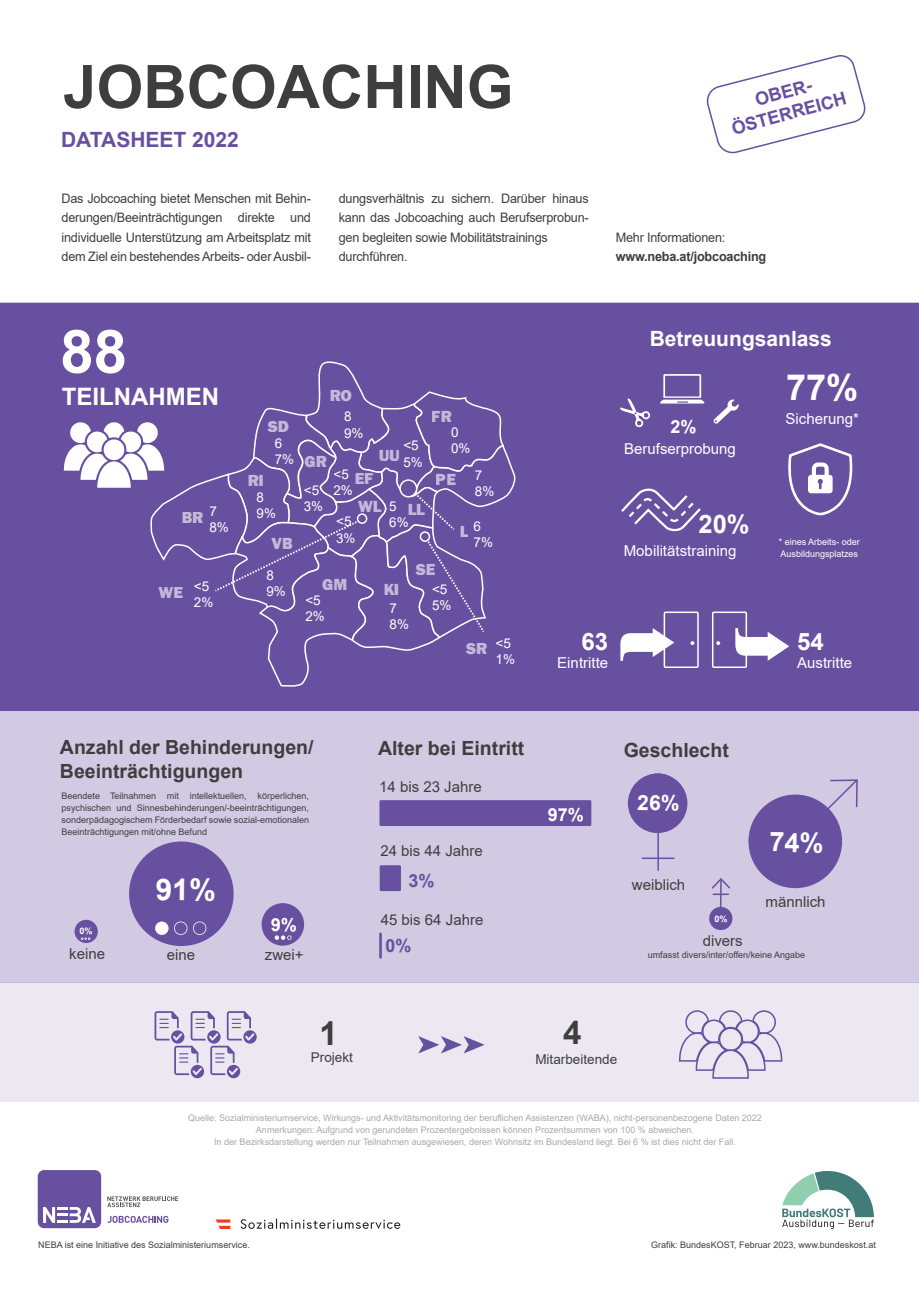
<style>
.page{position:relative;width:919px;height:1289px;background:#fff}
.page>*{position:absolute;margin:0;border:0;box-sizing:border-box;transform-origin:0 0}
.t1{font:700 60px "Arial";color:#3e3e3f}
.t2{font:700 60px "Arial";color:#fff}
.t3{font:700 36px "Arial";color:#fff}
.t4{font:700 33px "Arial";color:#3e3e3f}
.t5{font:700 25.5px "Arial";color:#fff}
.t6{font:700 24px "Arial";color:#fff}
.t7{font:700 21px "Arial";color:#fff}
.t8{font:700 21px "Arial";color:#6850a1}
.t9{font:700 19.5px/24px "Arial";color:#3e3e3f}
.t10{font:700 19.5px "Arial";color:#fff}
.t11{font:700 18px/21.6px "Arial";color:#6850a1;text-align:center}
.t12{font:700 18px "Arial";color:#fff}
.t13{font:800 16.5px "Franklin Gothic";color:#fff}
.t14{font:15px "Arial";color:#3e3e3f}
.t15{font:15px "Arial";color:#fff}
.t16{font:14.85px "Arial";color:#3e3e3f}
.t17{font:13.5px/16.2px "Arial";color:#fff}
.t18{font:13.5px "Arial";color:#3e3e3f}
.t19{font:13.05px/19.5px "Arial";letter-spacing:-.015em;color:#3e3e3f}
.t20{font:700 13.05px "Arial";letter-spacing:-.015em;color:#3e3e3f}
.t21{font:9px/12px "Arial";color:#a8a9ad;text-align:center}
.t22{font:9px/12px "Arial";color:#3e3e3f;text-align:justify}
.t23{font:9px/12px "Arial";color:#fff}
</style>
<div class="page">
<div style="left:0;top:303px;width:918px;height:407px;background:#6850a1"></div>
<div style="left:0;top:710px;width:918px;height:272px;background:#d1cae2"></div>
<div style="left:0;top:982px;width:918px;height:119px;background:#ebe8f2"></div>
<div style="left:38px;top:1169px;width:63px;height:59px;background:#6850a1;border-radius:6px"></div>
<svg style="left:43px;top:1207px;width:53px;height:15px"></svg>
<svg style="left:107px;top:1196px;width:71px;height:11px"></svg>
<svg style="left:107px;top:1215px;width:61px;height:7px"></svg>
<svg style="left:240px;top:1218px;width:160px;height:10px"></svg>
<svg style="left:216px;top:1219px;width:14px;height:9px"></svg>
<svg style="left:782px;top:1171px;width:91px;height:57px"></svg>
<svg style="left:679px;top:1010px;width:103px;height:68px"></svg>
<svg style="left:418px;top:1036px;width:66px;height:17px"></svg>
<svg style="left:154px;top:1011px;width:103px;height:67px"></svg>
<div style="left:709px;top:906px;width:23px;height:24px;background:#6850a1;border-radius:50%"></div>
<hr style="left:657px;top:821px;width:2px;height:49px;background:#6850a1">
<hr style="left:642px;top:857px;width:32px;height:2px;background:#6850a1">
<div style="left:627px;top:773px;width:60px;height:60px;background:#6850a1;border-radius:50%"></div>
<div style="left:748px;top:794px;width:94px;height:94px;background:#6850a1;border-radius:50%"></div>
<hr style="left:379px;top:932px;width:3px;height:26px;background:#6850a1">
<div style="left:379px;top:865px;width:22px;height:26px;background:#6850a1"></div>
<div style="left:379px;top:800px;width:212px;height:26px;background:#6850a1"></div>
<div style="left:261px;top:903px;width:43px;height:42px;background:#6850a1;border-radius:50%"></div>
<div style="left:75px;top:919px;width:23px;height:24px;background:#6850a1;border-radius:50%"></div>
<div style="left:129px;top:841px;width:104px;height:105px;background:#6850a1;border-radius:50%"></div>
<svg style="left:155px;top:921px;width:13px;height:13px"></svg>
<svg style="left:174px;top:921px;width:13px;height:13px"></svg>
<svg style="left:193px;top:921px;width:13px;height:13px"></svg>
<div style="left:663px;top:611px;width:35px;height:57px;border:2px solid #fff"></div>
<div style="left:712px;top:611px;width:35px;height:57px;border:2px solid #fff"></div>
<svg style="left:690px;top:641px;width:4px;height:4px"></svg>
<svg style="left:716px;top:641px;width:4px;height:4px"></svg>
<svg style="left:735px;top:628px;width:54px;height:32px"></svg>
<svg style="left:620px;top:628px;width:54px;height:32px"></svg>
<svg style="left:787px;top:443px;width:65px;height:72px"></svg>
<svg style="left:619px;top:487px;width:84px;height:44px;background:#7c67ad"></svg>
<svg style="left:713px;top:399px;width:25px;height:24px"></svg>
<svg style="left:620px;top:398px;width:30px;height:29px"></svg>
<svg style="left:660px;top:374px;width:44px;height:29px"></svg>
<svg style="left:64px;top:331px;width:452px;height:361px;background:#705aa6"></svg>
<svg style="left:706px;top:55px;width:160px;height:99px"></svg>
<svg style="left:710px;top:878px;width:21px;height:36px"></svg>
<svg style="left:770px;top:779px;width:88px;height:72px"></svg>
<svg style="left:274px;top:935px;width:18px;height:4px"></svg>
<svg style="left:81px;top:937px;width:10px;height:2px"></svg>
<h1 class="t1" style="left:63px;top:64px;width:452px">JOBCOACHING</h1>
<h3 class="t8" style="left:61px;top:132px;width:179px">DATASHEET 2022</h3>
<h3 class="t19" style="left:62px;top:189px;width:251px;text-align:justify">Das Jobcoaching bietet Menschen mit Behin&shy;derungen/Beeinträchtigungen direkte und individuelle Unterstützung am Arbeitsplatz mit dem Ziel ein bestehendes Arbeits- oder Ausbil-</h3>
<h3 class="t19" style="left:339px;top:189px;width:251px">dungsverhältnis zu sichern. Darüber hinaus kann das Jobcoaching auch Berufserprobun&shy;gen begleiten sowie Mobilitätstrainings durchführen.</h3>
<h3 class="t11" style="left:724px;top:99px;width:120px;rotate:-15deg">OBER-<br>ÖSTERREICH</h3>
<h3 class="t19" style="left:615px;top:228px;width:111px">Mehr Informationen:</h3>
<h3 class="t20" style="left:615px;top:252px;width:152px">www.neba.at/jobcoaching</h3>
<h1 class="t2" style="left:60px;top:329px;width:68px">88</h1>
<h3 class="t6" style="left:62px;top:387px;width:159px">TEILNAHMEN</h3>
<h3 class="t13" style="left:329px;top:385px;width:24px">RO</h3>
<h3 class="t7" style="left:649px;top:331px;width:184px">Betreuungsanlass</h3>
<h2 class="t3" style="left:786px;top:373px;width:74px">77%</h2>
<h3 class="t13" style="left:268px;top:416px;width:23px">SD</h3>
<h3 class="t17" style="left:275px;top:436px;width:21px">6<br>7%</h3>
<h3 class="t13" style="left:304px;top:451px;width:24px">GR</h3>
<h3 class="t17" style="left:344px;top:410px;width:21px">8<br>9%</h3>
<h3 class="t13" style="left:432px;top:406px;width:22px">FR</h3>
<h3 class="t17" style="left:451px;top:425px;width:9px">0</h3>
<h3 class="t17" style="left:403px;top:439px;width:17px">&lt;5</h3>
<h3 class="t17" style="left:451px;top:441px;width:21px">0%</h3>
<h3 class="t17" style="left:403px;top:455px;width:21px">5%</h3>
<h3 class="t13" style="left:378px;top:445px;width:23px">UU</h3>
<h3 class="t12" style="left:670px;top:420px;width:28px">2%</h3>
<h3 class="t15" style="left:624px;top:443px;width:113px">Berufserprobung</h3>
<h3 class="t15" style="left:785px;top:413px;width:75px">Sicherung*</h3>
<h3 class="t17" style="left:209px;top:504px;width:21px">7<br>8%</h3>
<h3 class="t13" style="left:181px;top:508px;width:23px">BR</h3>
<h3 class="t13" style="left:247px;top:470px;width:18px">RI</h3>
<h3 class="t17" style="left:256px;top:490px;width:21px">8<br>9%</h3>
<h3 class="t13" style="left:271px;top:533px;width:23px">VB</h3>
<h3 class="t17" style="left:304px;top:483px;width:21px">&lt;5<br>3%</h3>
<h3 class="t17" style="left:333px;top:467px;width:21px">&lt;5<br>2%</h3>
<h3 class="t13" style="left:354px;top:469px;width:20px">EF</h3>
<h3 class="t13" style="left:358px;top:496px;width:25px">WL</h3>
<h3 class="t13" style="left:407px;top:499px;width:19px">LL</h3>
<h3 class="t17" style="left:389px;top:499px;width:9px">5</h3>
<h3 class="t17" style="left:336px;top:515px;width:17px">&lt;5</h3>
<h3 class="t17" style="left:389px;top:515px;width:21px">6%</h3>
<h3 class="t17" style="left:336px;top:531px;width:21px">3%</h3>
<h3 class="t13" style="left:436px;top:469px;width:22px">PE</h3>
<h3 class="t17" style="left:475px;top:468px;width:21px">7<br>8%</h3>
<h3 class="t17" style="left:473px;top:519px;width:21px">6<br>7%</h3>
<h3 class="t13" style="left:459px;top:521px;width:10px">L</h3>
<h3 class="t5" style="left:698px;top:514px;width:53px">20%</h3>
<h3 class="t15" style="left:623px;top:544px;width:114px">Mobilitätstraining</h3>
<p class="t23" style="left:778px;top:536px;width:83px">* eines Arbeits- oder<br>Ausbildungsplatzes</p>
<h3 class="t13" style="left:158px;top:583px;width:26px">WE</h3>
<h3 class="t17" style="left:194px;top:579px;width:21px">&lt;5<br>2%</h3>
<h3 class="t17" style="left:266px;top:568px;width:21px">8<br>9%</h3>
<h3 class="t13" style="left:416px;top:559px;width:21px">SE</h3>
<h3 class="t13" style="left:322px;top:574px;width:27px">GM</h3>
<h3 class="t13" style="left:383px;top:579px;width:18px">KI</h3>
<h3 class="t17" style="left:305px;top:593px;width:21px">&lt;5<br>2%</h3>
<h3 class="t17" style="left:389px;top:601px;width:21px">7<br>8%</h3>
<h3 class="t17" style="left:432px;top:582px;width:21px">&lt;5<br>5%</h3>
<h3 class="t13" style="left:466px;top:639px;width:23px">SR</h3>
<h3 class="t17" style="left:495px;top:636px;width:21px">&lt;5<br>1%</h3>
<h3 class="t6" style="left:581px;top:632px;width:28px">63</h3>
<h3 class="t15" style="left:557px;top:657px;width:52px">Eintritte</h3>
<h3 class="t6" style="left:797px;top:632px;width:28px">54</h3>
<h3 class="t15" style="left:797px;top:657px;width:57px">Austritte</h3>
<h3 class="t9" style="left:60px;top:736px;width:255px">Anzahl der Behinderungen/<br>Beeinträchtigungen</h3>
<p class="t22" style="left:61px;top:790px;width:249px">Beendete Teilnahmen mit intellektuellen, körperlichen, psychischen und Sinnesbehinderungen/-beeinträchtigungen, sonderpädagogischem Förderbedarf sowie sozial-emotionalen Beeinträchtigungen mit/ohne Befund</p>
<h3 class="t9" style="left:378px;top:738px;width:148px">Alter bei Eintritt</h3>
<h3 class="t14" style="left:379px;top:781px;width:104px">14 bis 23 Jahre</h3>
<h3 class="t12" style="left:548px;top:808px;width:38px">97%</h3>
<h3 class="t9" style="left:623px;top:739px;width:107px">Geschlecht</h3>
<h3 class="t10" style="left:639px;top:792px;width:41px">29%</h3>
<h3 class="t14" style="left:380px;top:845px;width:104px">24 bis 44 Jahre</h3>
<h3 class="t11" style="left:408px;top:871px;width:28px">3%</h3>
<h3 class="t14" style="left:632px;top:879px;width:55px">weiblich</h3>
<h3 class="t14" style="left:765px;top:895px;width:62px">männlich</h3>
<h3 class="t14" style="left:381px;top:913px;width:104px">45 bis 64 Jahre</h3>
<h3 class="t14" style="left:702px;top:935px;width:42px">divers</h3>
<h3 class="t14" style="left:69px;top:948px;width:37px">keine</h3>
<h3 class="t16" style="left:167px;top:949px;width:30px">eine</h3>
<h3 class="t14" style="left:265px;top:948px;width:40px">zwei+</h3>
<p class="t22" style="left:647px;top:949px;width:159px">umfasst divers/inter/offen/keine Angabe</p>
<h3 class="t4" style="left:319px;top:1021px;width:20px">1</h3>
<h3 class="t4" style="left:563px;top:1020px;width:20px">4</h3>
<h3 class="t18" style="left:311px;top:1052px;width:44px">Projekt</h3>
<h3 class="t18" style="left:535px;top:1053px;width:83px">Mitarbeitende</h3>
<p class="t21" style="left:188px;top:1112px;width:575px">Quelle: Sozialministeriumservice, Wirkungs- und Aktivitätsmonitoring der beruflichen Assistenzen (WABA), nicht-personenbezogene Daten 2022<br>Anmerkungen: Aufgrund von gerundeten Prozentergebnissen können Prozentsummen von 100 % abweichen.<br>In der Bezirksdarstellung werden nur Teilnahmen ausgewiesen, deren Wohnsitz im Bundesland liegt. Bei 6 % ist dies nicht der Fall.</p>
<p class="t22" style="left:38px;top:1239px;width:213px">NEBA ist eine Initiative des Sozialministeriumservice.</p>
<p class="t22" style="left:651px;top:1240px;width:226px">Grafik: BundesKOST, Februar 2023, www.bundeskost.at</p>
</div>
